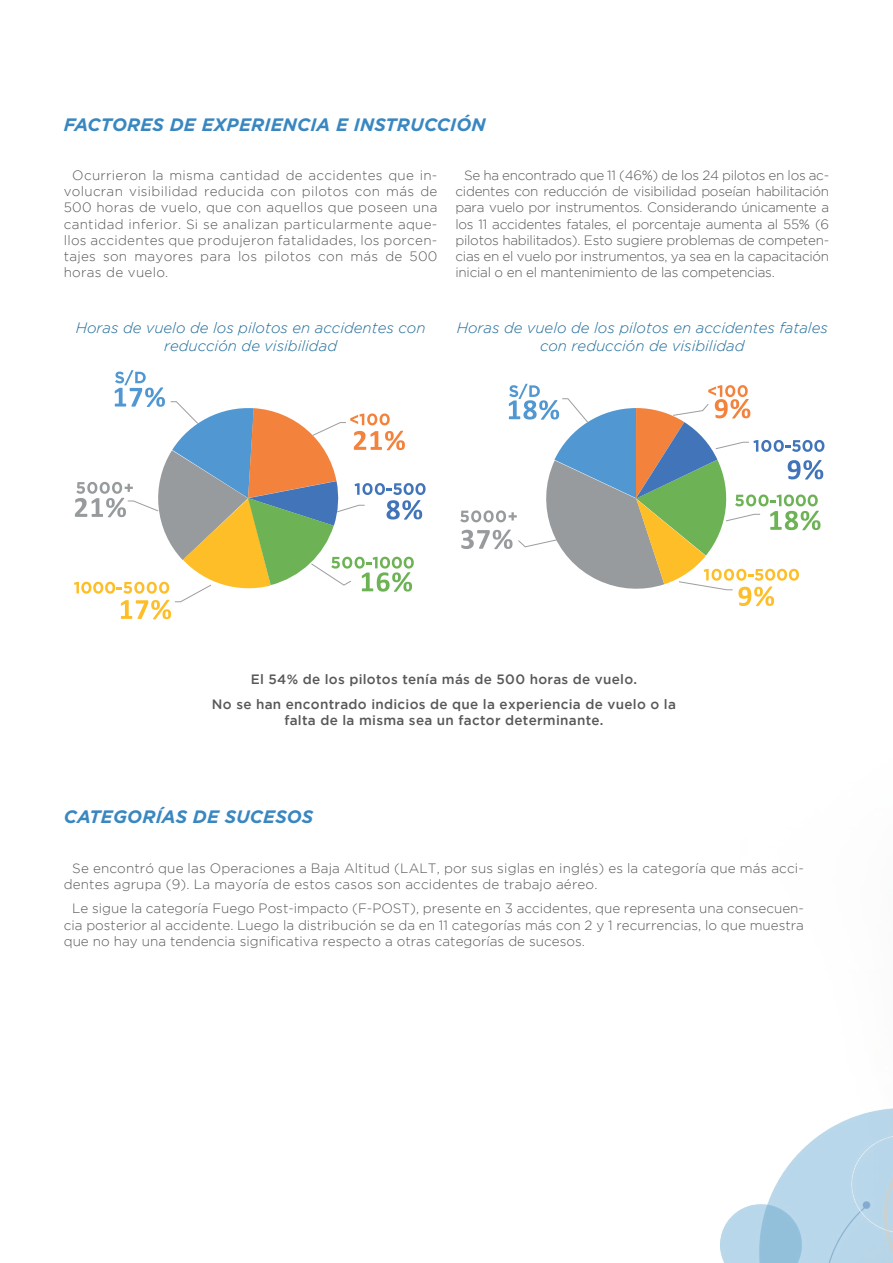
<style>
.page{position:relative;width:893px;height:1263px;background:#fff}
.page>*{position:absolute;margin:0;border:0;box-sizing:border-box;transform-origin:0 0}
.t1{font:italic 700 18px "Gotham";letter-spacing:.01em;color:#3987c1}
.t2{font:italic 300 15px/18px "Gotham";color:#1e6b98;text-align:center}
.t3{font:300 13.5px/16.2px "Gotham";letter-spacing:.01em;color:#57585a;text-align:justify}
.t4{font:500 13.5px/24.8px "Gotham";letter-spacing:.02em;color:#57585a;text-align:center}
</style>
<div class="page">
<img style="left:721px;top:1210px;width:19px;height:53px">
<img style="left:740px;top:1108px;width:153px;height:155px">
<svg style="left:121px;top:600px;width:50px;height:19px"></svg>
<svg style="left:74px;top:370px;width:352px;height:224px"></svg>
<svg style="left:460px;top:384px;width:364px;height:222px"></svg>
<h1 class="t1" style="left:64px;top:113px;width:423px">FACTORES DE EXPERIENCIA E INSTRUCCIÓN</h1>
<p class="t3" style="left:64px;top:167px;width:375px;text-indent:9px">Ocurrieron la misma cantidad de accidentes que in&shy;volucran visibilidad reducida con pilotos con más de 500 horas de vuelo, que con aquellos que poseen una cantidad inferior. Si se analizan particularmente aque&shy;llos accidentes que produjeron fatalidades, los porcen&shy;tajes son mayores para los pilotos con más de 500 horas de vuelo.</p>
<p class="t3" style="left:455px;top:167px;width:375px;text-indent:9px">Se ha encontrado que 11 (46%) de los 24 pilotos en los ac&shy;cidentes con reducción de visibilidad poseían habilitación para vuelo por instrumentos. Considerando únicamente a los 11 accidentes fatales, el porcentaje aumenta al 55% (6 pilotos habilitados). Esto sugiere problemas de competen&shy;cias en el vuelo por instrumentos, ya sea en la capacitación inicial o en el mantenimiento de las competencias.</p>
<p class="t2" style="left:76px;top:318px;width:351px">Horas de vuelo de los pilotos en accidentes con reducción de visibilidad</p>
<p class="t2" style="left:457px;top:318px;width:373px">Horas de vuelo de los pilotos en accidentes fatales con reducción de visibilidad</p>
<p class="t4" style="left:212px;top:666px;width:466px">El 54% de los pilotos tenía más de 500 horas de vuelo.<br>No se han encontrado indicios de que la experiencia de vuelo o la</p>
<p class="t4" style="left:284px;top:707px;width:321px">falta de la misma sea un factor determinante.</p>
<h1 class="t1" style="left:64px;top:805px;width:251px">CATEGORÍAS DE SUCESOS</h1>
<p class="t3" style="left:64px;top:859px;width:742px;text-indent:9px">Se encontró que las Operaciones a Baja Altitud (LALT, por sus siglas en inglés) es la categoría que más acci&shy;dentes agrupa (9). La mayoría de estos casos son accidentes de trabajo aéreo.</p>
<p class="t3" style="left:64px;top:900px;width:742px;text-indent:9px">Le sigue la categoría Fuego Post-impacto (F-POST), presente en 3 accidentes, que representa una consecuen&shy;cia posterior al accidente. Luego la distribución se da en 11 categorías más con 2 y 1 recurrencias, lo que muestra que no hay una tendencia significativa respecto a otras categorías de sucesos.</p>
</div>
